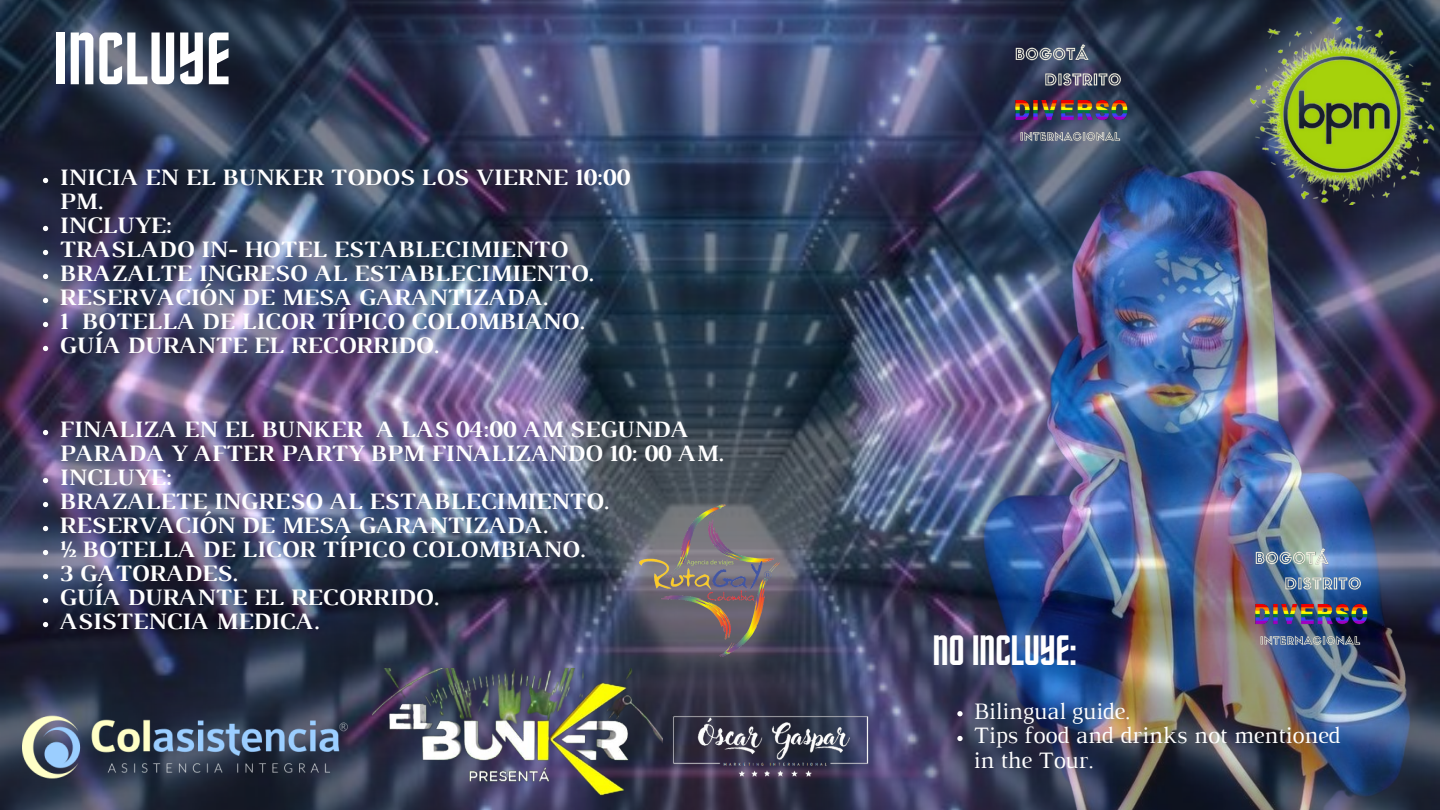
<style>
.page{position:relative;width:1440px;height:810px;background:#fff}
.page>*{position:absolute;margin:0;border:0;box-sizing:border-box;transform-origin:0 0}
.t1{font:74.5px "Horta";color:#fff}
.t2{font:42.6px "Horta";letter-spacing:-.015em;color:#fff}
.t3{font:700 24px/24px "Luthier";color:#fff}
.t4{font:24px/24.8px "Luthier";letter-spacing:-.015em;color:#fff}
</style>
<div class="page">
<img style="left:0;top:0;width:1440px;height:810px">
<img style="left:947px;top:154px;width:493px;height:656px">
<svg style="left:43px;top:430px;width:5px;height:5px"></svg>
<svg style="left:43px;top:478px;width:5px;height:5px"></svg>
<svg style="left:43px;top:502px;width:5px;height:5px"></svg>
<svg style="left:43px;top:526px;width:5px;height:5px"></svg>
<svg style="left:43px;top:550px;width:5px;height:5px"></svg>
<svg style="left:43px;top:574px;width:5px;height:5px"></svg>
<svg style="left:43px;top:598px;width:5px;height:5px"></svg>
<svg style="left:43px;top:622px;width:5px;height:5px"></svg>
<img style="left:640px;top:505px;width:139px;height:151px">
<img style="left:372px;top:669px;width:291px;height:130px">
<img style="left:1241px;top:14px;width:199px;height:191px">
<img style="left:1248px;top:539px;width:129px;height:129px">
<img style="left:663px;top:710px;width:214px;height:70px">
<img style="left:21px;top:703px;width:328px;height:84px">
<svg style="left:957px;top:711px;width:6px;height:5px"></svg>
<svg style="left:957px;top:736px;width:6px;height:5px"></svg>
<img style="left:1007px;top:36px;width:129px;height:129px">
<svg style="left:43px;top:178px;width:5px;height:5px"></svg>
<svg style="left:43px;top:226px;width:5px;height:5px"></svg>
<svg style="left:43px;top:250px;width:5px;height:5px"></svg>
<svg style="left:43px;top:274px;width:5px;height:5px"></svg>
<svg style="left:43px;top:298px;width:5px;height:5px"></svg>
<svg style="left:43px;top:322px;width:5px;height:5px"></svg>
<svg style="left:43px;top:346px;width:5px;height:5px"></svg>
<h1 class="t1" style="left:54px;top:28px;width:179px">INCLUYE</h1>
<p class="t3" style="left:59px;top:167px;width:572px">INICIA EN EL BUNKER TODOS LOS VIERNE 10:00<br>PM.<br>INCLUYE:<br>TRASLADO IN- HOTEL ESTABLECIMIENTO<br>BRAZALTE INGRESO AL ESTABLECIMIENTO.<br>RESERVACIÓN DE MESA GARANTIZADA.<br>1 BOTELLA DE LICOR TÍPICO COLOMBIANO.<br>GUÍA DURANTE EL RECORRIDO.</p>
<p class="t3" style="left:59px;top:419px;width:666px">FINALIZA EN EL BUNKER A LAS 04:00 AM SEGUNDA<br>PARADA Y AFTER PARTY BPM FINALIZANDO 10: 00 AM.<br>INCLUYE:<br>BRAZALETE INGRESO AL ESTABLECIMIENTO.<br>RESERVACIÓN DE MESA GARANTIZADA.<br>½ BOTELLA DE LICOR TÍPICO COLOMBIANO.<br>3 GATORADES.<br>GUÍA DURANTE EL RECORRIDO.<br>ASISTENCIA MEDICA.</p>
<h2 class="t2" style="left:933px;top:632px;width:146px">NO INCLUYE:</h2>
<p class="t4" style="left:973px;top:700px;width:369px">Bilingual guide.<br>Tips food and drinks not mentioned in the Tour.</p>
</div>
